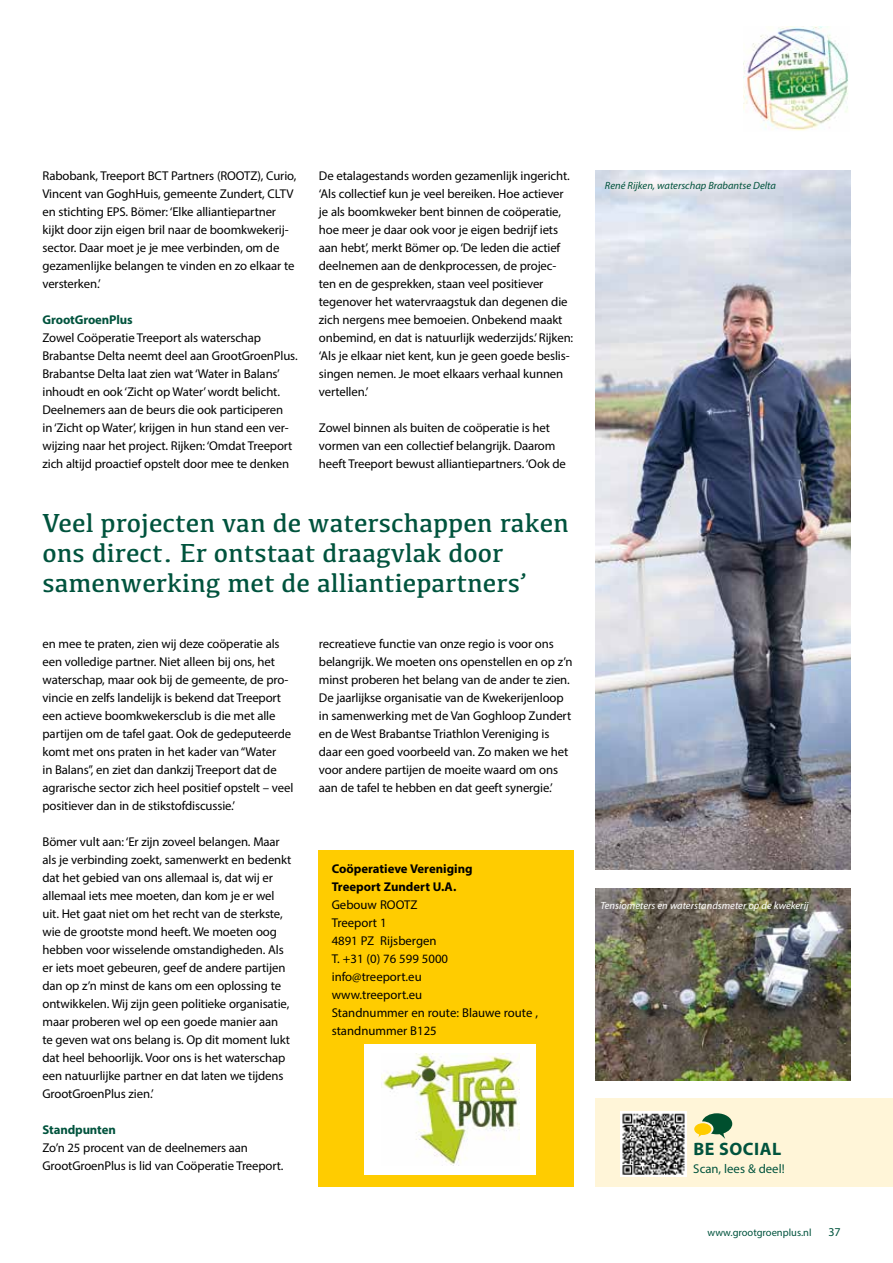
<style>
.page{position:relative;width:893px;height:1263px;background:#fff}
.page>*{position:absolute;margin:0;border:0;box-sizing:border-box;transform-origin:0 0}
.t1{font:27px/30px "Kefa";color:#00533d}
.t2{font:700 18px "Myriad Pro";letter-spacing:.03em;color:#00533d}
.t3{font:12.75px/18px "Myriad Pro";letter-spacing:-.01em;color:#000}
.t4{font:700 12.75px/18px "Myriad Pro";color:#000}
.t5{font:700 12.75px "Myriad Pro";letter-spacing:-.01em;color:#00533d}
.t6{font:12.75px "Myriad Pro";color:#00533d}
.t7{font:12px "Myriad Pro";color:#00533d}
.t8{font:italic 10.5px "Myriad Pro";color:#fff}
.t9{font:italic 10.5px "Myriad Pro";color:#00533d}
.t10{font:10.5px "Myriad Pro";color:#00533d}
</style>
<div class="page">
<img style="left:744px;top:26px;width:104px;height:105px">
<div style="left:319px;top:850px;width:255px;height:336px;background:#fc0"></div>
<img style="left:595px;top:170px;width:255px;height:700px">
<div style="left:595px;top:1098px;width:298px;height:88px;background:#fff5d8"></div>
<img style="left:621px;top:1111px;width:65px;height:66px">
<svg style="left:694px;top:1113px;width:38px;height:26px"></svg>
<img style="left:595px;top:889px;width:255px;height:191px">
<div style="left:365px;top:1044px;width:171px;height:131px;background:#fff"></div>
<img style="left:381px;top:1053px;width:138px;height:112px">
<p class="t3" style="left:43px;top:167px;width:255px">Rabobank, Treeport BCT Partners (ROOTZ), Curio, Vincent van GoghHuis, gemeente Zundert, CLTV en stichting EPS. Bömer: ‘Elke alliantiepartner kijkt door zijn eigen bril naar de boomkwekerij&shy;sector. Daar moet je je mee verbinden, om de gezamenlijke belangen te vinden en zo elkaar te versterken.’</p>
<p class="t5" style="left:43px;top:311px;width:92px">GrootGroenPlus</p>
<p class="t3" style="left:43px;top:329px;width:257px">Zowel Coöperatie Treeport als waterschap Brabantse Delta neemt deel aan GrootGroenPlus.<br>Brabantse Delta laat zien wat ‘Water in Balans’ inhoudt en ook ‘Zicht op Water’ wordt belicht.<br>Deelnemers aan de beurs die ook participeren<br>in ‘Zicht op Water’, krijgen in hun stand een ver&shy;wijzing naar het project. Rijken: ‘Omdat Treeport zich altijd proactief opstelt door mee te denken</p>
<p class="t3" style="left:319px;top:167px;width:256px">De etalagestands worden gezamenlijk ingericht. ‘Als collectief kun je veel bereiken. Hoe actiever je als boomkweker bent binnen de coöperatie, hoe meer je daar ook voor je eigen bedrijf iets aan hebt’, merkt Bömer op. ‘De leden die actief deelnemen aan de denkprocessen, de projec&shy;ten en de gesprekken, staan veel positiever tegenover het watervraagstuk dan degenen die zich nergens mee bemoeien. Onbekend maakt onbemind, en dat is natuurlijk wederzijds.’ Rijken: ‘Als je elkaar niet kent, kun je geen goede beslis&shy;singen nemen. Je moet elkaars verhaal kunnen vertellen.’</p>
<p class="t3" style="left:319px;top:419px;width:249px">Zowel binnen als buiten de coöperatie is het vormen van een collectief belangrijk. Daarom heeft Treeport bewust alliantiepartners. ‘Ook de</p>
<h1 class="t1" style="left:43px;top:507px;width:528px">Veel projecten van de waterschappen raken ons direct. Er ontstaat draagvlak door samenwerking met de alliantiepartners’</h1>
<p class="t3" style="left:43px;top:635px;width:252px">en mee te praten, zien wij deze coöperatie als een volledige partner. Niet alleen bij ons, het waterschap, maar ook bij de gemeente, de pro&shy;vincie en zelfs landelijk is bekend dat Treeport een actieve boomkwekersclub is die met alle partijen om de tafel gaat. Ook de gedeputeerde komt met ons praten in het kader van “Water<br>in Balans”, en ziet dan dankzij Treeport dat de agrarische sector zich heel positief opstelt – veel positiever dan in de stikstofdiscussie.’</p>
<p class="t3" style="left:43px;top:833px;width:250px">Bömer vult aan: ‘Er zijn zoveel belangen. Maar als je verbinding zoekt, samenwerkt en bedenkt dat het gebied van ons allemaal is, dat wij er allemaal iets mee moeten, dan kom je er wel uit. Het gaat niet om het recht van de sterkste, wie de grootste mond heeft. We moeten oog hebben voor wisselende omstandigheden. Als er iets moet gebeuren, geef de andere partijen dan op z’n minst de kans om een oplossing te ontwikkelen. Wij zijn geen politieke organisatie, maar proberen wel op een goede manier aan te geven wat ons belang is. Op dit moment lukt dat heel behoorlijk. Voor ons is het waterschap een natuurlijke partner en dat laten we tijdens GrootGroenPlus zien.’</p>
<p class="t5" style="left:43px;top:1122px;width:75px">Standpunten</p>
<p class="t3" style="left:43px;top:1139px;width:242px">Zo’n 25 procent van de deelnemers aan<br>GrootGroenPlus is lid van Coöperatie Treeport.</p>
<p class="t3" style="left:319px;top:635px;width:255px">recreatieve functie van onze regio is voor ons belangrijk. We moeten ons openstellen en op z’n minst proberen het belang van de ander te zien.<br>De jaarlijkse organisatie van de Kwekerijenloop in samenwerking met de Van Goghloop Zundert en de West Brabantse Triathlon Vereniging is daar een goed voorbeeld van. Zo maken we het voor andere partijen de moeite waard om ons aan de tafel te hebben en dat geeft synergie.’</p>
<p class="t4" style="left:332px;top:859px;width:142px">Coöperatieve Vereniging<br>Treeport Zundert U.A.</p>
<p class="t3" style="left:332px;top:896px;width:208px">Gebouw ROOTZ<br>Treeport 1<br>4891 PZ Rijsbergen<br>T. +31 (0) 76 599 5000 info@treeport.eu<br>www.treeport.eu<br>Standnummer en route: Blauwe route , standnummer B125</p>
<p class="t9" style="left:605px;top:179px;width:173px">René Rijken, waterschap Brabantse Delta</p>
<p class="t8" style="left:600px;top:899px;width:210px">Tensiometers en waterstandsmeter op de kwekerij</p>
<h2 class="t2" style="left:693px;top:1137px;width:89px">BE SOCIAL</h2>
<p class="t6" style="left:693px;top:1161px;width:93px">Scan, lees &amp; deel!</p>
<p class="t10" style="left:707px;top:1226px;width:106px">www.grootgroenplus.nl</p>
<p class="t7" style="left:828px;top:1224px;width:14px">37</p>
</div>
